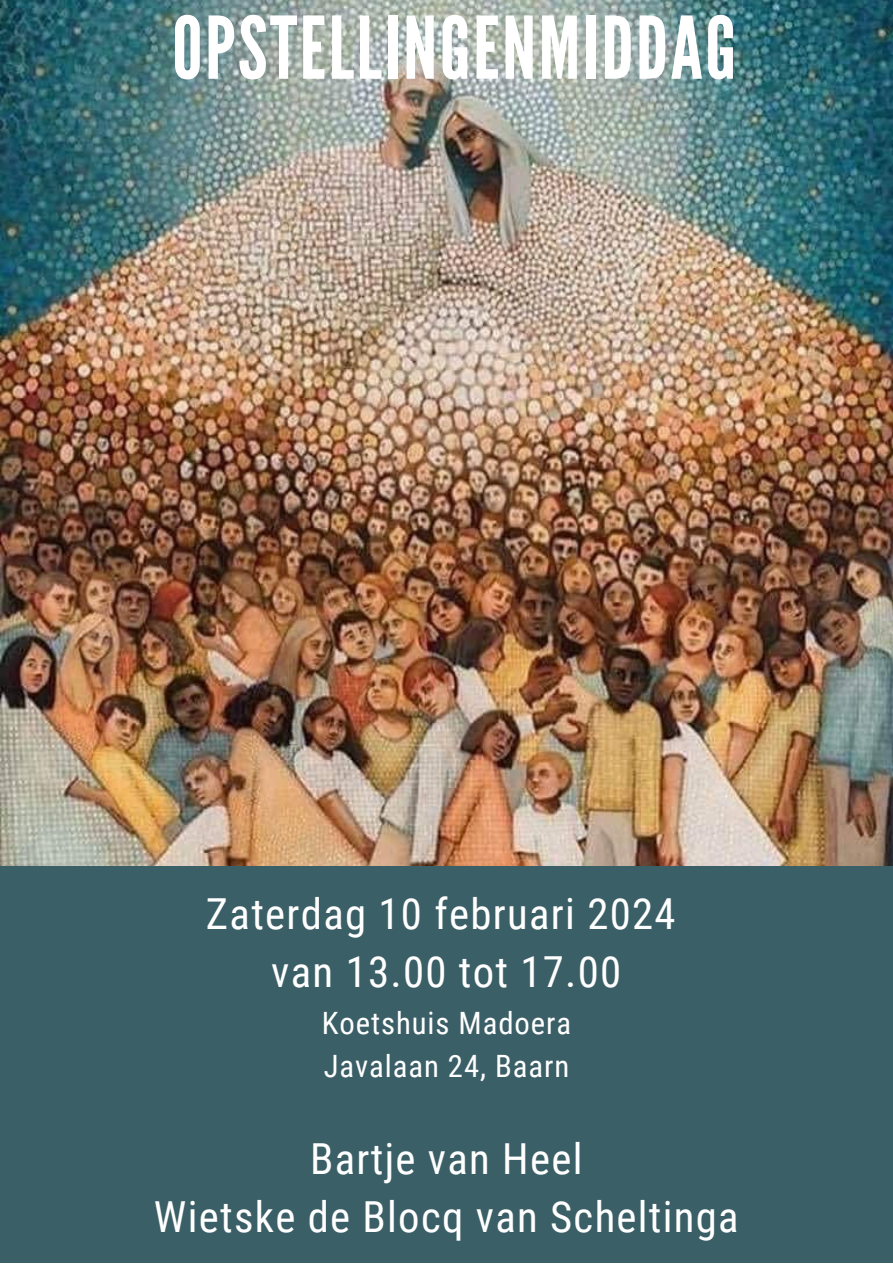
<style>
.page{position:relative;width:893px;height:1264px;background:#fff}
.page>*{position:absolute;margin:0;border:0;box-sizing:border-box;transform-origin:0 0}
.t1{font:86.1px "League Gothic";letter-spacing:.03em;color:#fff}
.t2{font:42.75px "Roboto Condensed";letter-spacing:.03em;color:#fff}
.t3{font:30.75px "Roboto Condensed";letter-spacing:.03em;color:#fff}
</style>
<div class="page">
<div style="left:0;top:0;width:892px;height:1262px;background:#3b5f66"></div>
<img style="left:0;top:0;width:892px;height:865px">
<p class="t1" style="left:172px;top:-2px;width:565px">OPSTELLINGENMIDDAG</p>
<p class="t2" style="left:206px;top:888px;width:471px">Zaterdag 10 februari 2024</p>
<p class="t2" style="left:271px;top:947px;width:351px">van 13.00 tot 17.00</p>
<p class="t3" style="left:322px;top:1005px;width:251px">Koetshuis Madoera</p>
<p class="t3" style="left:323px;top:1048px;width:247px">Javalaan 24, Baarn</p>
<p class="t2" style="left:310px;top:1133px;width:274px">Bartje van Heel</p>
<p class="t2" style="left:154px;top:1192px;width:586px">Wietske de Blocq van Scheltinga</p>
</div>
